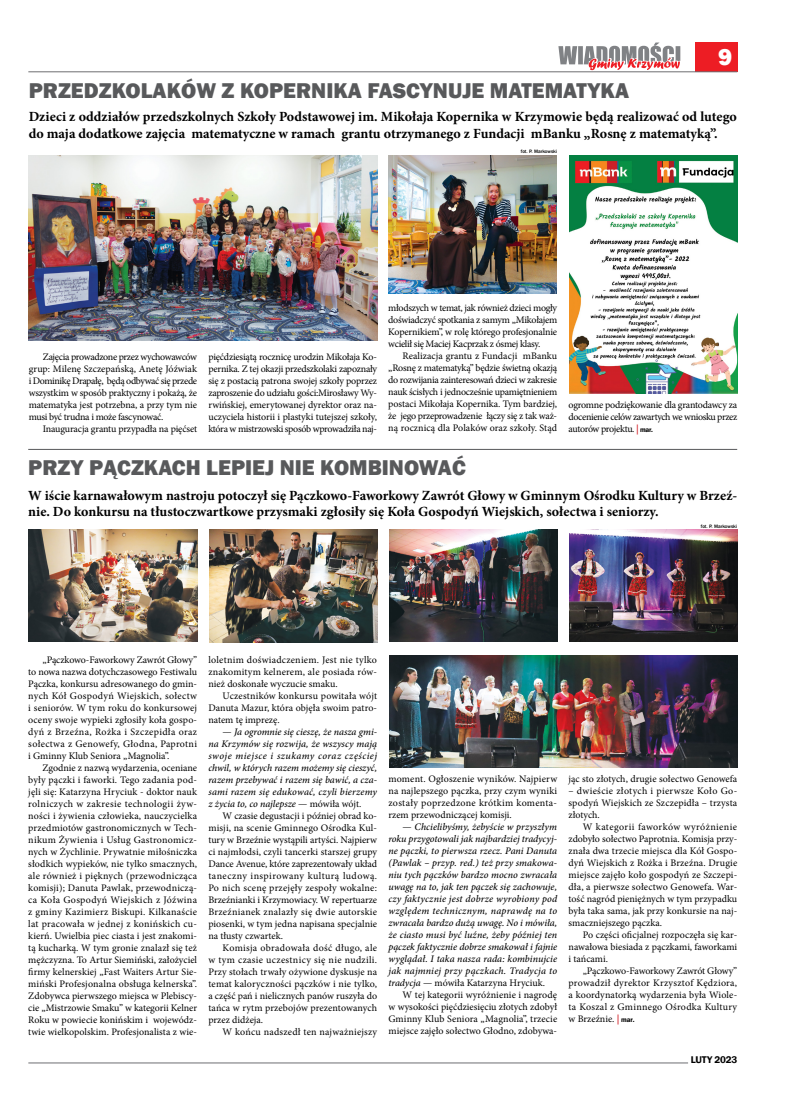
<style>
.page{position:relative;width:794px;height:1106px;background:#fff}
.page>*{position:absolute;margin:0;border:0;box-sizing:border-box;transform-origin:0 0}
.t1{font:800 24px "Franklin Gothic";color:#fff}
.t2{font:800 22px "Franklin Gothic";color:#58595b}
.t3{font:700 14px/16.8px "Minion Pro";color:#000}
.t4{font:10px/12px "Minion Pro";color:#000;text-align:justify}
.t5{font:italic 500 10px/12px "Minion Pro";letter-spacing:.015em;color:#000;text-align:justify}
.t6{font:10px "Minion Pro";letter-spacing:.02em;color:#000}
.t7{font:600 10px "Franklin Gothic";letter-spacing:-.02em;color:#000}
.t8{font:500 5px "Franklin Gothic";letter-spacing:-.005em;color:#000}
.s1{font-weight:700;color:#d2232a}
.s2{font-family:"Franklin Gothic";font-weight:600;font-size:7px}
.s3{font-weight:400;font-style:normal}
</style>
<div class="page">
<div style="left:694px;top:43px;width:43px;height:29px;background:#ed1d24"></div>
<hr style="left:28px;top:71px;width:709px;height:1px;background:#6d6e71">
<svg style="left:558px;top:43px;width:123px;height:28px"></svg>
<hr style="left:28px;top:1062px;width:660px;height:1px;background:#6d6e71">
<hr style="left:28px;top:449px;width:709px;height:1px;background:#58595b">
<img style="left:29px;top:529px;width:169px;height:113px">
<img style="left:209px;top:529px;width:169px;height:113px">
<img style="left:390px;top:529px;width:168px;height:112px">
<img style="left:569px;top:529px;width:168px;height:112px">
<img style="left:389px;top:655px;width:348px;height:112px">
<img style="left:388px;top:155px;width:168px;height:138px">
<img style="left:569px;top:155px;width:168px;height:238px">
<img style="left:28px;top:155px;width:349px;height:185px">
<h2 class="t2" style="left:29px;top:76px;width:602px">PRZEDZKOLAKÓW Z KOPERNIKA FASCYNUJE MATEMATYKA</h2>
<h1 class="t1" style="left:718px;top:41px;width:16px">9</h1>
<h3 class="t3" style="left:29px;top:108px;width:710px">Dzieci z oddziałów przedszkolnych Szkoły Podstawowej im. Mikołaja Kopernika w Krzymowie będą realizować od lutego do maja dodatkowe zajęcia matematyczne w ramach grantu otrzymanego z Fundacji mBanku „Rosnę z matematyką”.</h3>
<p class="t8" style="left:521px;top:148px;width:38px">fot. P. Markowski</p>
<p class="t4" style="left:29px;top:351px;width:170px;text-indent:14px">Zajęcia prowadzone przez wychowawców grup: Milenę Szczepańską, Anetę Jóźwiak i Dominikę Drapałę, będą odbywać się przede wszystkim w sposób praktyczny i pokażą, że matematyka jest potrzebna, a przy tym nie musi być trudna i może fascynować.</p>
<p class="t4" style="left:43px;top:423px;width:156px">Inauguracja grantu przypadła na pięćset</p>
<p class="t4" style="left:208px;top:351px;width:170px">pięćdziesiątą rocznicę urodzin Mikołaja Ko&shy;pernika. Z tej okazji przedszkolaki zapoznały się z postacią patrona swojej szkoły poprzez zaproszenie do udziału gości:Mirosławy Wy&shy;rwińskiej, emerytowanej dyrektor oraz na&shy;uczyciela historii i plastyki tutejszej szkoły, która w mistrzowski sposób wprowadziła naj-</p>
<p class="t4" style="left:388px;top:302px;width:170px">młodszych w temat, jak również dzieci mogły doświadczyć spotkania z samym „Mikołajem Kopernikiem”, w rolę którego profesjonalnie wcielił się Maciej Kacprzak z ósmej klasy.</p>
<p class="t4" style="left:388px;top:350px;width:170px;text-indent:14px">Realizacja grantu z Fundacji mBanku „Rosnę z matematyką” będzie świetną okazją do rozwijania zainteresowań dzieci w zakresie nauk ścisłych i jednocześnie upamiętnieniem postaci Mikołaja Kopernika. Tym bardziej, że jego przeprowadzenie łączy się z tak waż&shy;ną rocznicą dla Polaków oraz szkoły. Stąd</p>
<p class="t4" style="left:568px;top:399px;width:170px">ogromne podziękowanie dla grantodawcy za docenienie celów zawartych we wniosku przez autorów projektu. <span class="s1">|</span> <span class="s2">mar.</span></p>
<h2 class="t2" style="left:28px;top:454px;width:439px">PRZY PĄCZKACH LEPIEJ NIE KOMBINOWAĆ</h2>
<h3 class="t3" style="left:28px;top:486px;width:710px">W iście karnawałowym nastroju potoczył się Pączkowo-Faworkowy Zawrót Głowy w Gminnym Ośrodku Kultury w Brzeź&shy;nie. Do konkursu na tłustoczwartkowe przysmaki zgłosiły się Koła Gospodyń Wiejskich, sołectwa i seniorzy.</h3>
<p class="t8" style="left:701px;top:523px;width:38px">fot. P. Markowski</p>
<p class="t4" style="left:28px;top:654px;width:170px;text-indent:14px">„Pączkowo-Faworkowy Zawrót Głowy” to nowa nazwa dotychczasowego Festiwalu Pączka, konkursu adresowanego do gmin&shy;nych Kół Gospodyń Wiejskich, sołectw i seniorów. W tym roku do konkursowej oceny swoje wypieki zgłosiły koła gospo&shy;dyń z Brzeźna, Rożka i Szczepidła oraz sołectwa z Genowefy, Głodna, Paprotni i Gminny Klub Seniora „Magnolia”.</p>
<p class="t4" style="left:28px;top:762px;width:170px;text-indent:14px">Zgodnie z nazwą wydarzenia, oceniane były pączki i faworki. Tego zadania pod&shy;jęli się: Katarzyna Hryciuk - doktor nauk rolniczych w zakresie technologii żyw&shy;ności i żywienia człowieka, nauczycielka przedmiotów gastronomicznych w Tech&shy;nikum Żywienia i Usług Gastronomicz&shy;nych w Żychlinie. Prywatnie miłośniczka słodkich wypieków, nie tylko smacznych, ale również i pięknych (przewodnicząca komisji); Danuta Pawlak, przewodniczą&shy;ca Koła Gospodyń Wiejskich z Jóźwina z gminy Kazimierz Biskupi. Kilkanaście lat pracowała w jednej z konińskich cu&shy;kierń. Uwielbia piec ciasta i jest znakomi&shy;tą kucharką. W tym gronie znalazł się też mężczyzna. To Artur Siemiński, założyciel firmy kelnerskiej „Fast Waiters Artur Sie&shy;miński Profesjonalna obsługa kelnerska”.<br>Zdobywca pierwszego miejsca w Plebiscy&shy;cie „Mistrzowie Smaku” w kategorii Kelner Roku w powiecie konińskim i wojewódz&shy;twie wielkopolskim. Profesjonalista z wie-</p>
<p class="t4" style="left:208px;top:654px;width:170px">loletnim doświadczeniem. Jest nie tylko znakomitym kelnerem, ale posiada rów&shy;nież doskonałe wyczucie smaku.</p>
<p class="t4" style="left:208px;top:690px;width:170px;text-indent:14px">Uczestników konkursu powitała wójt Danuta Mazur, która objęła swoim patro&shy;natem tę imprezę.</p>
<p class="t5" style="left:208px;top:725px;width:170px;text-indent:14px"><span class="s3">—</span> Ja ogromnie się cieszę, że nasza gmi&shy;na Krzymów się rozwija, że wszyscy mają swoje miejsce i szukamy coraz częściej chwil, w których razem możemy się cieszyć, razem przebywać i razem się bawić, a cza&shy;sami razem się edukować, czyli bierzemy z życia to, co najlepsze <span class="s3">— mówiła wójt.</span></p>
<p class="t4" style="left:208px;top:810px;width:170px;text-indent:14px">W czasie degustacji i później obrad ko&shy;misji, na scenie Gminnego Ośrodka Kul&shy;tury w Brzeźnie wystąpili artyści. Najpierw ci najmłodsi, czyli tancerki starszej grupy Dance Avenue, które zaprezentowały układ taneczny inspirowany kulturą ludową.<br>Po nich scenę przejęły zespoły wokalne:<br>Brzeźnianki i Krzymowiacy. W repertuarze Brzeźnianek znalazły się dwie autorskie piosenki, w tym jedna napisana specjalnie na tłusty czwartek.</p>
<p class="t4" style="left:208px;top:942px;width:170px;text-indent:14px">Komisja obradowała dość długo, ale w tym czasie uczestnicy się nie nudzili.<br>Przy stołach trwały ożywione dyskusje na temat kaloryczności pączków i nie tylko, a część pań i nielicznych panów ruszyła do tańca w rytm przebojów prezentowanych przez didżeja.</p>
<p class="t6" style="left:223px;top:1025px;width:156px">W końcu nadszedł ten najważniejszy</p>
<p class="t4" style="left:388px;top:773px;width:170px">moment. Ogłoszenie wyników. Najpierw na najlepszego pączka, przy czym wyniki zostały poprzedzone krótkim komenta&shy;rzem przewodniczącej komisji.</p>
<p class="t5" style="left:388px;top:821px;width:170px;text-indent:14px"><span class="s3">—</span> Chcielibyśmy, żebyście w przyszłym roku przygotowali jak najbardziej tradycyj&shy;ne pączki, to pierwsza rzecz. Pani Danuta (Pawlak – przyp. red.) też przy smakowa&shy;niu tych pączków bardzo mocno zwracała uwagę na to, jak ten pączek się zachowuje, czy faktycznie jest dobrze wyrobiony pod względem technicznym, naprawdę na to zwracała bardzo dużą uwagę. No i mówiła, że ciasto musi być luźne, żeby później ten pączek faktycznie dobrze smakował i fajnie wyglądał. I taka nasza rada: kombinujcie jak najmniej przy pączkach. Tradycja to tradycja <span class="s3">— mówiła Katarzyna Hryciuk.</span></p>
<p class="t4" style="left:388px;top:989px;width:170px;text-indent:14px">W tej kategorii wyróżnienie i nagrodę w wysokości pięćdziesięciu złotych zdobył Gminny Klub Seniora „Magnolia”, trzecie miejsce zajęło sołectwo Głodno, zdobywa-</p>
<p class="t4" style="left:568px;top:773px;width:170px">jąc sto złotych, drugie sołectwo Genowefa</p>
<p class="t4" style="left:568px;top:785px;width:170px">– dwieście złotych i pierwsze Koło Go&shy;spodyń Wiejskich ze Szczepidła – trzysta złotych.</p>
<p class="t4" style="left:568px;top:821px;width:170px;text-indent:14px">W kategorii faworków wyróżnienie zdobyło sołectwo Paprotnia. Komisja przy&shy;znała dwa trzecie miejsca dla Kół Gospo&shy;dyń Wiejskich z Rożka i Brzeźna. Drugie miejsce zajęło koło gospodyń ze Szczepi&shy;dła, a pierwsze sołectwo Genowefa. War&shy;tość nagród pieniężnych w tym przypadku była taka sama, jak przy konkursie na naj&shy;smaczniejszego pączka.</p>
<p class="t4" style="left:568px;top:929px;width:170px;text-indent:14px">Po części oficjalnej rozpoczęła się kar&shy;nawałowa biesiada z pączkami, faworkami i tańcami.</p>
<p class="t4" style="left:568px;top:965px;width:170px;text-indent:14px">„Pączkowo-Faworkowy Zawrót Głowy” prowadził dyrektor Krzysztof Kędziora, a koordynatorką wydarzenia była Wiole&shy;ta Koszal z Gminnego Ośrodka Kultury w Brzeźnie. <span class="s1">|</span> <span class="s2">mar.</span></p>
<p class="t7" style="left:691px;top:1053px;width:48px">LUTY 2023</p>
</div>
